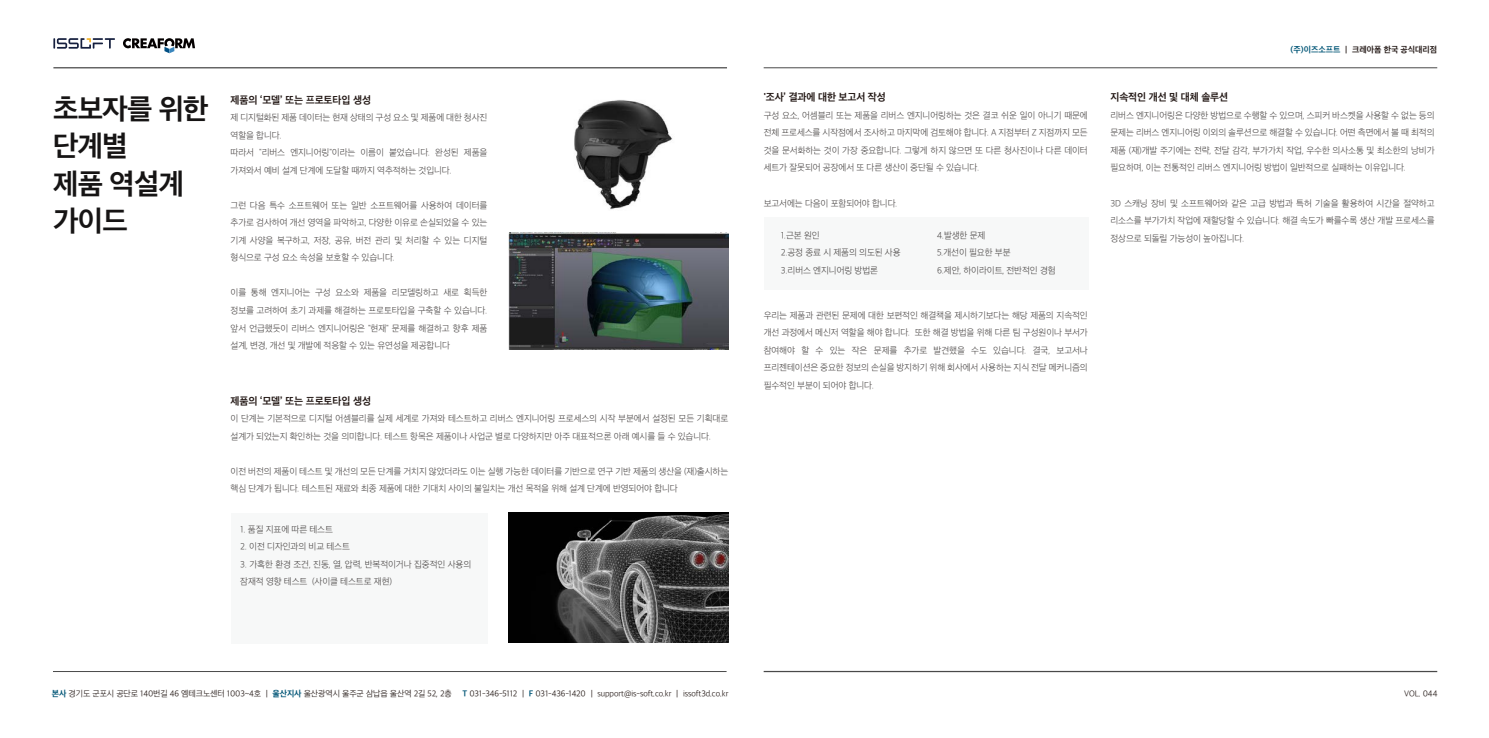
<style>
.page{position:relative;width:1489px;height:738px;background:#fff}
.page>*{position:absolute;margin:0;border:0;box-sizing:border-box;transform-origin:0 0}
.t1{font:27.5px/37.5px "SD Gothic Neoa g Bd";letter-spacing:-.025em;color:#161414}
.t2{font:10px "SD Gothic Neoa g Bd";letter-spacing:-.01em;color:#231815}
.t3{font:8.75px/17.5px "SD Gothic Neoa b Ult Lt";letter-spacing:-.01em;color:#3e3a39}
.t4{font:8.12px "SD Gothic Neoa c Lt";letter-spacing:-.01em;color:#231815}
.t5{font:8.12px "SD Gothic Neoa g Bd";color:#231815}
.s1{color:#005576}
.s2{font-family:"SD Gothic Neoa g Bd";color:#005576}
</style>
<div class="page">
<img style="left:508px;top:232px;width:220px;height:117px">
<div style="left:231px;top:513px;width:256px;height:130px;background:#f7f8f8"></div>
<div style="left:763px;top:217px;width:325px;height:72px;background:#f7f8f8"></div>
<img style="left:574px;top:100px;width:99px;height:110px">
<img style="left:508px;top:512px;width:220px;height:129px">
<hr style="left:763px;top:67px;width:673px;height:1px;background:#494949">
<hr style="left:53px;top:67px;width:674px;height:1px;background:#494949">
<hr style="left:763px;top:670px;width:673px;height:1px;background:#494949">
<hr style="left:53px;top:670px;width:673px;height:1px;background:#494949">
<svg style="left:123px;top:38px;width:72px;height:15px"></svg>
<svg style="left:53px;top:38px;width:62px;height:11px"></svg>
<h1 class="t1" style="left:53px;top:90px;width:157px">초보자를 위한 단계별<br>제품 역설계 가이드</h1>
<p class="t2" style="left:230px;top:95px;width:142px">제품의 ‘모델’ 또는 프로토타입 생성</p>
<p class="t3" style="left:230px;top:109px;width:258px">제 디지털화된 제품 데이터는 현재 상태의 구성 요소 및 제품에 대한 청사진 역할을 합니다.<br>따라서 "리버스 엔지니어링"이라는 이름이 붙었습니다. 완성된 제품을 가져와서 예비 설계 단계에 도달할 때까지 역추적하는 것입니다.</p>
<p class="t3" style="left:230px;top:196px;width:258px;text-align:justify">그런 다음 특수 소프트웨어 또는 일반 소프트웨어를 사용하여 데이터를 추가로 검사하여 개선 영역을 파악하고, 다양한 이유로 손실되었을 수 있는 기계 사양을 복구하고, 저장, 공유, 버전 관리 및 처리할 수 있는 디지털 형식으로 구성 요소 속성을 보호할 수 있습니다.</p>
<p class="t3" style="left:230px;top:284px;width:258px;text-align:justify">이를 통해 엔지니어는 구성 요소와 제품을 리모델링하고 새로 획득한 정보를 고려하여 초기 과제를 해결하는 프로토타입을 구축할 수 있습니다. 앞서 언급했듯이 리버스 엔지니어링은 "현재" 문제를 해결하고 향후 제품 설계, 변경, 개선 및 개발에 적응할 수 있는 유연성을 제공합니다</p>
<p class="t2" style="left:230px;top:395px;width:142px">제품의 ‘모델’ 또는 프로토타입 생성</p>
<p class="t3" style="left:230px;top:409px;width:499px">이 단계는 기본적으로 디지털 어셈블리를 실제 세계로 가져와 테스트하고 리버스 엔지니어링 프로세스의 시작 부분에서 설정된 모든 기획대로 설계가 되었는지 확인하는 것을 의미합니다. 테스트 항목은 제품이나 사업군 별로 다양하지만 아주 대표적으론 아래 예시를 들 수 있습니다.</p>
<p class="t3" style="left:230px;top:462px;width:499px">이전 버전의 제품이 테스트 및 개선의 모든 단계를 거치지 않았더라도 이는 실행 가능한 데이터를 기반으로 연구 기반 제품의 생산을 (재)출시하는 핵심 단계가 됩니다. 테스트된 재료와 최종 제품에 대한 기대치 사이의 불일치는 개선 목적을 위해 설계 단계에 반영되어야 합니다</p>
<p class="t3" style="left:240px;top:520px;width:94px">1. 품질 지표에 따른 테스트</p>
<p class="t3" style="left:240px;top:537px;width:111px">2. 이전 디자인과의 비교 테스트</p>
<p class="t3" style="left:240px;top:555px;width:232px">3. 가혹한 환경 조건, 진동, 열, 압력, 반복적이거나 집중적인 사용의 잠재적 영향 테스트 (사이클 테스트로 재현)</p>
<p class="t2" style="left:763px;top:92px;width:124px">'조사’ 결과에 대한 보고서 작성</p>
<p class="t3" style="left:763px;top:106px;width:326px;text-align:justify">구성 요소, 어셈블리 또는 제품을 리버스 엔지니어링하는 것은 결코 쉬운 일이 아니기 때문에 전체 프로세스를 시작점에서 조사하고 마지막에 검토해야 합니다. A 지점부터 Z 지점까지 모든 것을 문서화하는 것이 가장 중요합니다. 그렇게 하지 않으면 또 다른 청사진이나 다른 데이터 세트가 잘못되어 공장에서 또 다른 생산이 중단될 수 있습니다.</p>
<p class="t3" style="left:763px;top:194px;width:135px">보고서에는 다음이 포함되어야 합니다.</p>
<p class="t3" style="left:937px;top:226px;width:120px">4.발생한 문제<br>5.개선이 필요한 부분<br>6.제안, 하이라이트, 전반적인 경험</p>
<p class="t3" style="left:763px;top:306px;width:326px;text-align:justify">우리는 제품과 관련된 문제에 대한 보편적인 해결책을 제시하기보다는 해당 제품의 지속적인 개선 과정에서 메신저 역할을 해야 합니다. 또한 해결 방법을 위해 다른 팀 구성원이나 부서가 참여해야 할 수 있는 작은 문제를 추가로 발견했을 수도 있습니다. 결국, 보고서나 프리젠테이션은 중요한 정보의 손실을 방지하기 위해 회사에서 사용하는 지식 전달 메커니즘의 필수적인 부분이 되어야 합니다.</p>
<p class="t3" style="left:780px;top:226px;width:121px">1.근본 원인<br>2.공정 종료 시 제품의 의도된 사용<br>3.리버스 엔지니어링 방법론</p>
<p class="t5" style="left:1290px;top:45px;width:148px"><span class="s1">(주)이즈소프트</span> ㅣ 크레아폼 한국 공식대리점</p>
<p class="t2" style="left:1110px;top:92px;width:119px">지속적인 개선 및 대체 솔루션</p>
<p class="t3" style="left:1110px;top:106px;width:326px;text-align:justify">리버스 엔지니어링은 다양한 방법으로 수행할 수 있으며, 스피커 바스켓을 사용할 수 없는 등의 문제는 리버스 엔지니어링 이외의 솔루션으로 해결할 수 있습니다. 어떤 측면에서 볼 때 최적의 제품 (재)개발 주기에는 전략, 전달 감각, 부가가치 작업, 우수한 의사소통 및 최소한의 낭비가 필요하며, 이는 전통적인 리버스 엔지니어링 방법이 일반적으로 실패하는 이유입니다.</p>
<p class="t3" style="left:1110px;top:194px;width:326px;text-align:justify">3D 스캐닝 장비 및 소프트웨어와 같은 고급 방법과 특허 기술을 활용하여 시간을 절약하고 리소스를 부가가치 작업에 재할당할 수 있습니다. 해결 속도가 빠를수록 생산 개발 프로세스를 정상으로 되돌릴 가능성이 높아집니다.</p>
<p class="t4" style="left:52px;top:689px;width:401px"><span class="s2">본사</span> 경기도 군포시 공단로 140번길 46 엠테크노센터 1003~4호 ㅣ <span class="s2">울산지사</span> 울산광역시 울주군 삼납읍 울산역 2길 52, 2층</p>
<p class="t4" style="left:462px;top:689px;width:267px"><span class="s2">T</span> 031-346-5112 ㅣ <span class="s2">F</span> 031-436-1420 ㅣ support@is-soft.co.kr ㅣ issoft3d.co.kr</p>
<p class="t4" style="left:1403px;top:689px;width:35px">VOL. 044</p>
</div>
